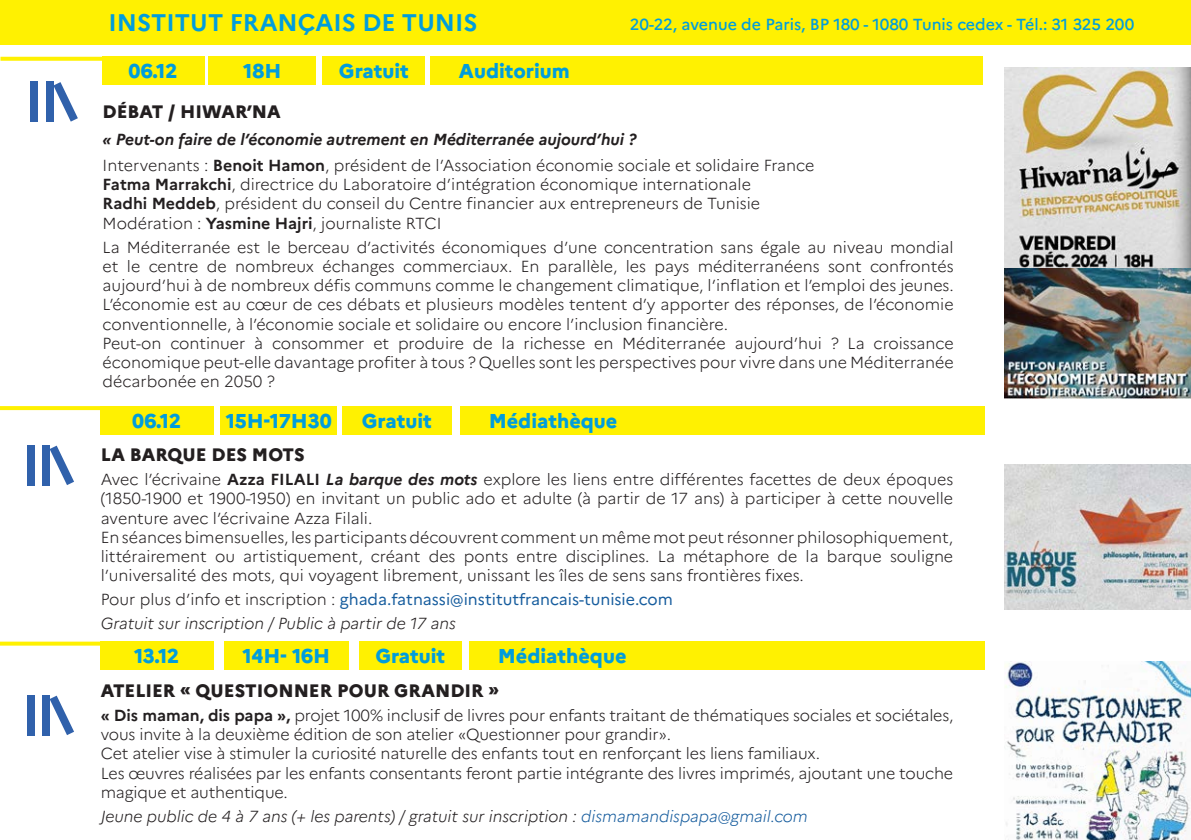
<style>
.page{position:relative;width:1191px;height:840px;background:#fff}
.page>*{position:absolute;margin:0;border:0;box-sizing:border-box;transform-origin:0 0}
.t1{font:700 24px "Marianne";color:#009ddc}
.Style_de_paragraphe{font:800 20px "Marianne";color:#009ddc}
.t2{font:800 18px "Marianne";color:#231f20}
.t3{font:300 16px/19.2px "Marianne";color:#231f20}
.t4{font:italic 300 16px "Marianne";color:#231f20}
.t5{font:16px "Marianne";color:#175d9e}
.t6{font:italic 700 16px "Marianne";color:#231f20}
.t7{font:500 16px "Marianne";letter-spacing:-.005em;color:#009ddc}
.s1{font-weight:700}
.s2{font-weight:700;font-style:italic}
.s3{font-weight:300;color:#231f20}
.s4{color:#175d9e}
</style>
<div class="page">
<div style="left:0;top:0;width:1191px;height:44px;background:#fff101"></div>
<div style="left:27px;top:445px;width:8px;height:40px;background:#3061ab"></div>
<div style="left:42px;top:445px;width:8px;height:40px;background:#3061ab"></div>
<svg style="left:50px;top:445px;width:24px;height:40px"></svg>
<div style="left:100px;top:406px;width:113px;height:28px;background:#fff101"></div>
<div style="left:342px;top:406px;width:109px;height:28px;background:#fff101"></div>
<div style="left:460px;top:406px;width:525px;height:28px;background:#fff101"></div>
<div style="left:220px;top:406px;width:117px;height:28px;background:#fff101"></div>
<svg style="left:0;top:406px;width:100px;height:4px"></svg>
<img style="left:1005px;top:464px;width:186px;height:145px">
<div style="left:27px;top:695px;width:8px;height:40px;background:#3061ab"></div>
<div style="left:42px;top:695px;width:8px;height:40px;background:#3061ab"></div>
<svg style="left:50px;top:695px;width:24px;height:39px"></svg>
<div style="left:100px;top:641px;width:113px;height:28px;background:#fff101"></div>
<div style="left:359px;top:641px;width:102px;height:28px;background:#fff101"></div>
<div style="left:469px;top:641px;width:516px;height:28px;background:#fff101"></div>
<div style="left:224px;top:641px;width:125px;height:28px;background:#fff101"></div>
<svg style="left:0;top:641px;width:100px;height:4px"></svg>
<img style="left:1005px;top:661px;width:186px;height:178px">
<svg style="left:0;top:57px;width:102px;height:4px"></svg>
<div style="left:102px;top:57px;width:102px;height:28px;background:#fff101"></div>
<div style="left:323px;top:57px;width:102px;height:28px;background:#fff101"></div>
<div style="left:430px;top:57px;width:553px;height:28px;background:#fff101"></div>
<div style="left:209px;top:57px;width:107px;height:28px;background:#fff101"></div>
<div style="left:30px;top:82px;width:8px;height:40px;background:#3061ab"></div>
<div style="left:46px;top:82px;width:8px;height:40px;background:#3061ab"></div>
<svg style="left:54px;top:82px;width:24px;height:39px"></svg>
<img style="left:1004px;top:67px;width:187px;height:331px">
<p class="t1" style="left:109px;top:4px;width:370px">INSTITUT FRANÇAIS DE TUNIS</p>
<p class="t7" style="left:630px;top:12px;width:506px">20-22, avenue de Paris, BP 180 - 1080 Tunis cedex - Tél.: 31 325 200</p>
<p class="Style_de_paragraphe" style="left:339px;top:56px;width:71px">Gratuit</p>
<p class="Style_de_paragraphe" style="left:459px;top:56px;width:113px">Auditorium</p>
<p class="Style_de_paragraphe" style="left:129px;top:56px;width:50px">06.12</p>
<p class="t2" style="left:103px;top:98px;width:180px">DÉBAT / HIWAR’NA</p>
<p class="t6" style="left:103px;top:126px;width:535px">« Peut-on faire de ’l économie autrement en Méditerranée aujourd’hui ?</p>
<p class="t3" style="left:103px;top:154px;width:713px">Intervenants : <span class="s1">Benoit Hamon</span>, président de ’l Association économie sociale et solidaire France</p>
<p class="t3" style="left:103px;top:173px;width:650px"><span class="s1">Fatma Marrakchi</span>, directrice du Laboratoire d’intégration économique internationale</p>
<p class="t3" style="left:103px;top:193px;width:659px"><span class="s1">Radhi Meddeb</span>, président du conseil du Centre financier aux entrepreneurs de Tunisie</p>
<p class="t3" style="left:103px;top:212px;width:340px">Modération : <span class="s1">Yasmine Hajri</span>, journaliste RTCI</p>
<p class="t3" style="left:103px;top:236px;width:852px;text-align:right">La Méditerranée est le berceau d’activités économiques d’une concentration sans égale au niveau mondial confrontés</p>
<p class="Style_de_paragraphe" style="left:243px;top:56px;width:40px">18H</p>
<p class="t3" style="left:403px;top:255px;width:111px">commerciaux.</p>
<p class="t3" style="left:697px;top:255px;width:123px">méditerranéens</p>
<p class="t3" style="left:127px;top:255px;width:15px">le</p>
<p class="t3" style="left:207px;top:255px;width:21px">de</p>
<p class="t3" style="left:235px;top:255px;width:80px">nombreux</p>
<p class="t3" style="left:322px;top:255px;width:74px">échanges</p>
<p class="t3" style="left:548px;top:255px;width:71px">parallèle,</p>
<p class="t3" style="left:626px;top:255px;width:22px">les</p>
<p class="t3" style="left:521px;top:255px;width:20px">En</p>
<p class="t3" style="left:103px;top:255px;width:852px">et<br>aujourd’hui à de nombreux défis communs comme le changement climatique ’l, inflation et ’l emploi des jeunes. ’Léconomie est au cœur de ces débats et plusieurs modèles tentent d y’ apporter des réponses, de ’l économie conventionnelle ’là, économie sociale et solidaire ou encore ’l inclusion financière.</p>
<p class="t3" style="left:873px;top:332px;width:82px">croissance</p>
<p class="t3" style="left:149px;top:255px;width:51px">centre</p>
<p class="t3" style="left:828px;top:255px;width:35px">sont</p>
<p class="t3" style="left:654px;top:255px;width:36px">pays</p>
<p class="t3" style="left:170px;top:332px;width:77px">continuer</p>
<p class="t3" style="left:398px;top:332px;width:68px">produire</p>
<p class="t3" style="left:523px;top:332px;width:63px">richesse</p>
<p class="t3" style="left:622px;top:332px;width:105px">Méditerranée</p>
<p class="t3" style="left:734px;top:332px;width:89px">aujourd’hui</p>
<p class="t3" style="left:254px;top:332px;width:10px">à</p>
<p class="t3" style="left:473px;top:332px;width:21px">de</p>
<p class="t3" style="left:501px;top:332px;width:15px">la</p>
<p class="t3" style="left:830px;top:332px;width:10px">?</p>
<p class="t3" style="left:103px;top:332px;width:852px">Peut-on<br>économique peut-elle davantage profiter à tous ? Quelles sont les perspectives pour vivre dans une Méditerranée décarbonée en 2050 ?</p>
<p class="t3" style="left:847px;top:332px;width:19px">La</p>
<p class="t3" style="left:373px;top:332px;width:17px">et</p>
<p class="t3" style="left:272px;top:332px;width:94px">consommer</p>
<p class="t3" style="left:594px;top:332px;width:21px">en</p>
<p class="Style_de_paragraphe" style="left:362px;top:405px;width:71px">Gratuit</p>
<p class="Style_de_paragraphe" style="left:489px;top:405px;width:130px">Médiathèque</p>
<p class="Style_de_paragraphe" style="left:226px;top:405px;width:107px">15H-17H30</p>
<p class="Style_de_paragraphe" style="left:132px;top:405px;width:50px">06.12</p>
<p class="t2" style="left:101px;top:440px;width:205px">LA BARQUE DES MOTS</p>
<p class="t3" style="left:101px;top:468px;width:854px;text-align:justify">Avec ’l écrivaine <span class="s1">Azza FILALI</span> <span class="s2">La barque des mots</span> explore les liens entre différentes facettes de deux époques (1850-1900 et 1900-1950) en invitant un public ado et adulte (à partir de 17 ans) à participer à cette nouvelle aventure avec ’l écrivaine Azza Filali.</p>
<p class="t3" style="left:101px;top:526px;width:854px;text-align:right">En séances bimensuelles, les participants découvrent comment un même mot peut résonner philosophiquement, souligne</p>
<p class="t3" style="left:101px;top:545px;width:704px">littérairement<br>’l universalité des mots, qui voyagent librement, unissant les îles de sens sans frontières fixes.</p>
<p class="t5" style="left:101px;top:587px;width:573px"><span class="s3">Pour plus d’info et inscription :</span> ghada.fatnassi@institutfrancais-tunisie.com</p>
<p class="t4" style="left:101px;top:611px;width:357px">Gratuit sur inscription / Public à partir de 17 ans</p>
<p class="Style_de_paragraphe" style="left:498px;top:640px;width:130px">Médiathèque</p>
<p class="t3" style="left:243px;top:545px;width:121px">artistiquement,</p>
<p class="t3" style="left:566px;top:545px;width:85px">disciplines.</p>
<p class="t3" style="left:371px;top:545px;width:51px">créant</p>
<p class="t3" style="left:429px;top:545px;width:28px">des</p>
<p class="t3" style="left:683px;top:545px;width:88px">métaphore</p>
<p class="t3" style="left:777px;top:545px;width:21px">de</p>
<p class="t3" style="left:805px;top:545px;width:15px">la</p>
<p class="t3" style="left:827px;top:545px;width:56px">barque</p>
<p class="t3" style="left:658px;top:545px;width:19px">La</p>
<p class="t3" style="left:464px;top:545px;width:46px">ponts</p>
<p class="t3" style="left:516px;top:545px;width:42px">entre</p>
<p class="t3" style="left:215px;top:545px;width:21px">ou</p>
<p class="Style_de_paragraphe" style="left:375px;top:640px;width:71px">Gratuit</p>
<p class="Style_de_paragraphe" style="left:242px;top:640px;width:89px">14H- 16H</p>
<p class="Style_de_paragraphe" style="left:134px;top:640px;width:47px">13.12</p>
<p class="t2" style="left:101px;top:676px;width:400px">ATELIER « QUESTIONNER POUR GRANDIR «</p>
<p class="t3" style="left:101px;top:704px;width:854px"><span class="s1">« Dis maman, dis papa »,</span> projet 100% inclusif de livres pour enfants traitant de thématiques sociales et sociétales, vous invite laà deuxième édition de son atelier «Questionner pour grandir .«</p>
<p class="t3" style="left:101px;top:742px;width:721px">Cet atelier vise à stimuler la curiosité naturelle des enfants tout en renforçant les liens familiaux.</p>
<p class="t3" style="left:101px;top:761px;width:854px">Les œuvres réalisées par les enfants consentants feront partie intégrante des livres imprimés, ajoutant une touche magique et authentique.</p>
<p class="t4" style="left:101px;top:803px;width:708px">Jeune public de 4 7à ans +( les parents /) gratuit sur inscription : <span class="s4">dismamandispapa@gmail.com</span></p>
</div>
